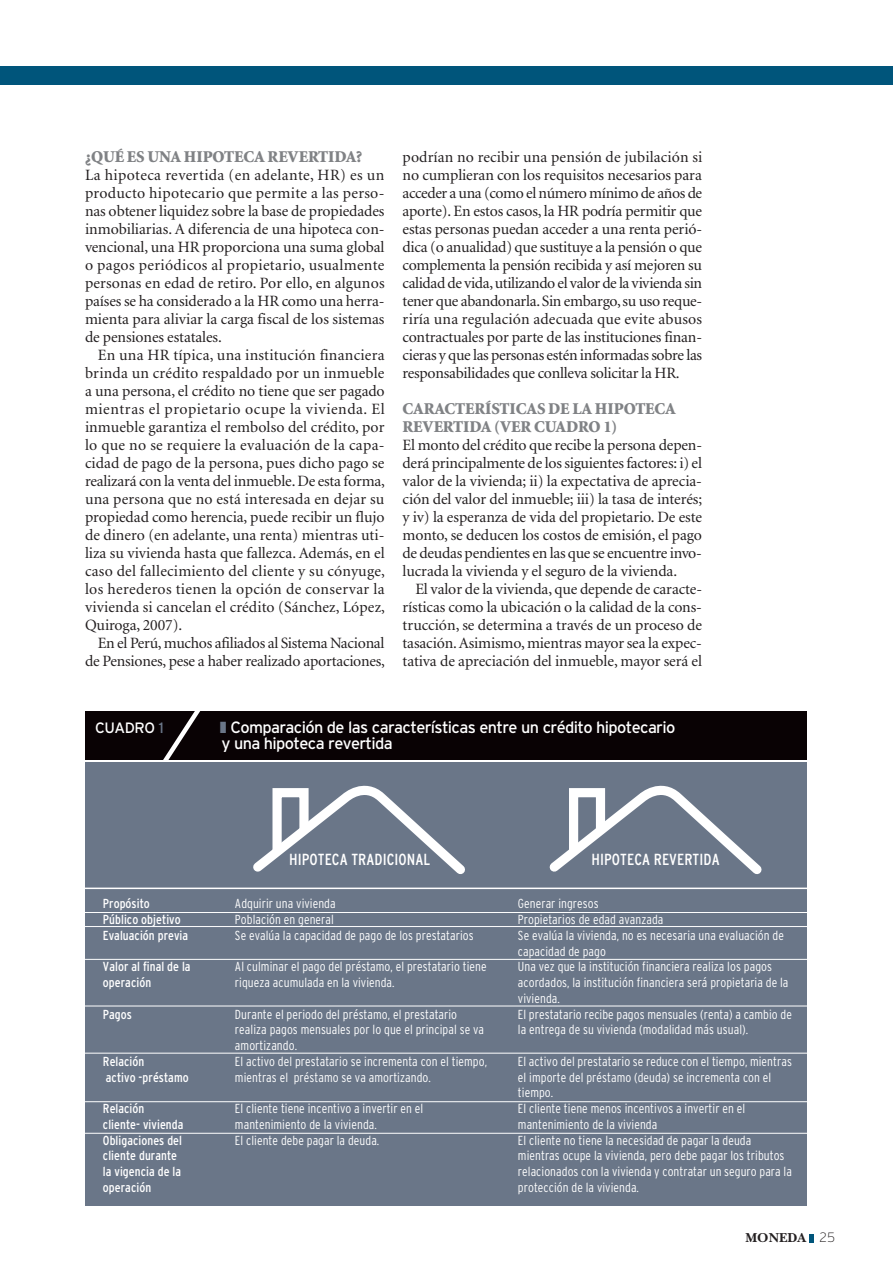
<style>
.page{position:relative;width:893px;height:1276px;background:#fff}
.page>*{position:absolute;margin:0;border:0;box-sizing:border-box;transform-origin:0 0}
.t1{font:900 16.5px/18px "Minion";letter-spacing:-.005em;color:#808285}
.t2{font:16.35px/16.5px "Interstate";letter-spacing:-.04em;color:#fff}
.t3{font:condensed 16.05px "Interstate";letter-spacing:.005em;color:#fff}
.t4{font:15.75px/18px "Minion";letter-spacing:-.01em;color:#231f20;text-align:justify}
.t5{font:15px "Interstate";letter-spacing:-.03em;color:#fff}
.t6{font:13.5px "New Baskerville Bold SC";color:#231f20}
.t7{font:300 condensed 13.05px/15.8px "Interstate";letter-spacing:.005em;color:#fff}
.t8{font:condensed 13.05px/15.8px "Interstate";letter-spacing:.005em;color:#fff}
.s1{color:#6a7688}
.s2{font-family:"Interstate";font-weight:200}
</style>
<div class="page">
<div style="left:0;top:67px;width:893px;height:18px;background:#00557b"></div>
<svg style="left:809px;top:1234px;width:4px;height:8px"></svg>
<div style="left:85px;top:711px;width:721px;height:48px;background:#090204"></div>
<div style="left:85px;top:762px;width:721px;height:443px;background:#6a7688"></div>
<svg style="left:253px;top:785px;width:212px;height:89px"></svg>
<svg style="left:549px;top:785px;width:213px;height:89px"></svg>
<hr style="left:85px;top:887px;width:737px;height:2px;background:#fff">
<hr style="left:85px;top:912px;width:737px;height:1px;background:#fff">
<hr style="left:85px;top:926px;width:737px;height:1px;background:#fff">
<hr style="left:85px;top:959px;width:737px;height:1px;background:#fff">
<hr style="left:85px;top:1005px;width:737px;height:1px;background:#fff">
<hr style="left:85px;top:1052px;width:737px;height:1px;background:#fff">
<hr style="left:85px;top:1101px;width:737px;height:1px;background:#fff">
<hr style="left:85px;top:1132px;width:737px;height:1px;background:#fff">
<svg style="left:149px;top:711px;width:77px;height:49px"></svg>
<p class="t1" style="left:85px;top:149px;width:279px">¿QUÉ ES UNA HIPOTECA REVERTIDA?</p>
<p class="t4" style="left:85px;top:167px;width:301px">La hipoteca revertida (en adelante, HR) es un producto hipotecario que permite a las perso&shy;nas obtener liquidez sobre la base de propiedades inmobiliarias. A diferencia de una hipoteca con&shy;vencional, una HR proporciona una suma global o pagos periódicos al propietario, usualmente personas en edad de retiro. Por ello, en algunos países se ha considerado a la HR como una herra&shy;mienta para aliviar la carga fiscal de los sistemas de pensiones estatales.</p>
<p class="t4" style="left:85px;top:347px;width:302px;text-indent:13px">En una HR típica, una institución financiera brinda un crédito respaldado por un inmueble a una persona, el crédito no tiene que ser pagado mientras el propietario ocupe la vivienda. El inmueble garantiza el rembolso del crédito, por lo que no se requiere la evaluación de la capa&shy;cidad de pago de la persona, pues dicho pago se realizará con la venta del inmueble. De esta forma, una persona que no está interesada en dejar su propiedad como herencia, puede recibir un flujo de dinero (en adelante, una renta) mientras uti&shy;liza su vivienda hasta que fallezca. Además, en el caso del fallecimiento del cliente y su cónyuge, los herederos tienen la opción de conservar la vivienda si cancelan el crédito (Sánchez, López, Quiroga, 2007).</p>
<p class="t4" style="left:85px;top:635px;width:301px;text-align:right">En el Perú, muchos afiliados al Sistema Nacional de Pensiones, pese a haber realizado aportaciones,</p>
<p class="t4" style="left:403px;top:149px;width:301px">podrían no recibir una pensión de jubilación si no cumplieran con los requisitos necesarios para acceder a una (como el número mínimo de años de aporte). En estos casos, la HR podría permitir que estas personas puedan acceder a una renta perió&shy;dica (o anualidad) que sustituye a la pensión o que complementa la pensión recibida y así mejoren su calidad de vida, utilizando el valor de la vivienda sin tener que abandonarla. Sin embargo, su uso reque&shy;riría una regulación adecuada que evite abusos contractuales por parte de las instituciones finan&shy;cieras y que las personas estén informadas sobre las responsabilidades que conlleva solicitar la HR.</p>
<p class="t1" style="left:403px;top:401px;width:275px">CARACTERÍSTICAS DE LA HIPOTECA<br>REVERTIDA (VER CUADRO 1)</p>
<p class="t4" style="left:403px;top:437px;width:301px">El monto del crédito que recibe la persona depen&shy;derá principalmente de los siguientes factores: i) el valor de la vivienda; ii) la expectativa de aprecia&shy;ción del valor del inmueble; iii) la tasa de interés; y iv) la esperanza de vida del propietario. De este monto, se deducen los costos de emisión, el pago de deudas pendientes en las que se encuentre invo&shy;lucrada la vivienda y el seguro de la vivienda.</p>
<p class="t4" style="left:403px;top:581px;width:301px;text-indent:13px">El valor de la vivienda, que depende de caracte&shy;rísticas como la ubicación o la calidad de la cons&shy;trucción, se determina a través de un proceso de tasación. Asimismo, mientras mayor sea la expec&shy;tativa de apreciación del inmueble, mayor será el</p>
<p class="t5" style="left:95px;top:721px;width:70px">CUADRO <span class="s1">1</span></p>
<p class="t2" style="left:221px;top:720px;width:455px;text-indent:9px">Comparación de las características entre un crédito hipotecario y una hipoteca revertida</p>
<p class="t8" style="left:103px;top:897px;width:87px">Propósito<br>Público objetivo<br>Evaluación previa</p>
<p class="t8" style="left:103px;top:960px;width:89px">Valor al final de la operación</p>
<p class="t8" style="left:103px;top:1007px;width:31px">Pagos</p>
<p class="t8" style="left:103px;top:1054px;width:87px">Relación<br>activo -préstamo</p>
<p class="t8" style="left:103px;top:1101px;width:82px">Relación cliente- vivienda<br>Obligaciones del cliente durante la vigencia de la operación</p>
<p class="t3" style="left:289px;top:853px;width:143px">HIPOTECA TRADICIONAL</p>
<p class="t3" style="left:591px;top:853px;width:130px">HIPOTECA REVERTIDA</p>
<p class="t7" style="left:235px;top:897px;width:240px">Adquirir una vivienda<br>Población en general<br>Se evalúa la capacidad de pago de los prestatarios</p>
<p class="t7" style="left:235px;top:960px;width:253px">Al culminar el pago del préstamo, el prestatario tiene riqueza acumulada en la vivienda.</p>
<p class="t7" style="left:235px;top:1007px;width:254px">Durante el periodo del préstamo, el prestatario realiza pagos mensuales por lo que el principal se va amortizando.<br>El activo del prestatario se incrementa con el tiempo, mientras el préstamo se va amortizando.</p>
<p class="t7" style="left:235px;top:1101px;width:190px">El cliente tiene incentivo a invertir en el mantenimiento de la vivienda.<br>El cliente debe pagar la deuda.</p>
<p class="t7" style="left:518px;top:897px;width:275px">Generar ingresos<br>Propietarios de edad avanzada<br>Se evalúa la vivienda, no es necesaria una evaluación de capacidad de pago<br>Una vez que la institución financiera realiza los pagos acordados, la institución financiera será propietaria de la vivienda.<br>El prestatario recibe pagos mensuales (renta) a cambio de la entrega de su vivienda (modalidad más usual).</p>
<p class="t7" style="left:518px;top:1054px;width:275px">El activo del prestatario se reduce con el tiempo, mientras el importe del préstamo (deuda) se incrementa con el tiempo.<br>El cliente tiene menos incentivos a invertir en el mantenimiento de la vivienda<br>El cliente no tiene la necesidad de pagar la deuda mientras ocupe la vivienda, pero debe pagar los tributos relacionados con la vivienda y contratar un seguro para la protección de la vivienda.</p>
<p class="t6" style="left:745px;top:1233px;width:91px">MONEDA <span class="s2">25</span></p>
</div>
